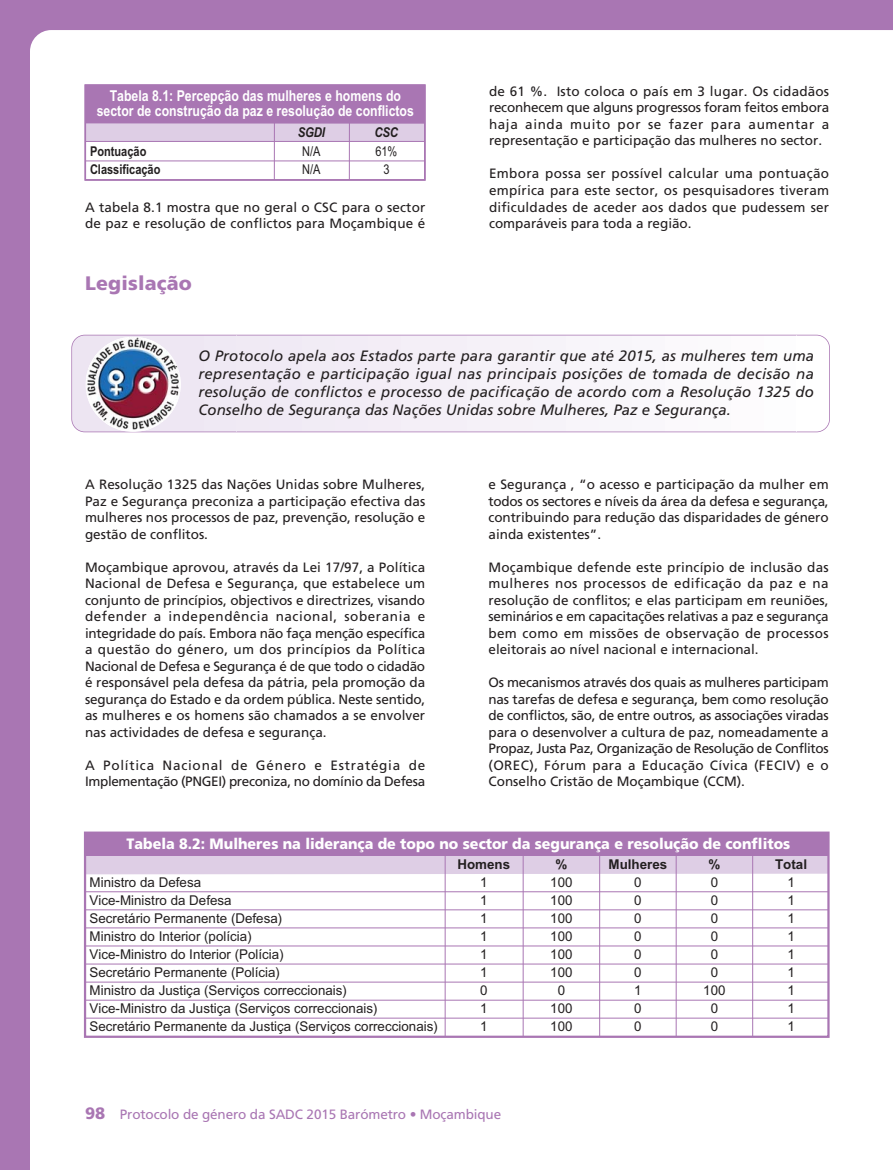
<style>
.page{position:relative;width:893px;height:1170px;background:#fff}
.page>*{position:absolute;margin:0;border:0;box-sizing:border-box;transform-origin:0 0}
.t1{font:900 19.5px "Frutiger LT Std";letter-spacing:.01em;color:#a976b3}
.t2{font:italic 15px/18px "Frutiger LT Std";color:#231f20;text-align:justify}
.t3{font:700 15px/15px "Arial Narrow";color:#fff;text-align:center}
.t4{font:900 15px "Frutiger LT Std";color:#fff;scale:.95 1}
.t5{font:13.5px/16.5px "Frutiger LT Std";color:#231f20;text-align:justify}
.t6{font:13.5px/18px "Arial Narrow";color:#231f20;text-align:justify;scale:1.21 1}
.t7{font:13.5px/16.5px "Frutiger LT Std";letter-spacing:-.025em;color:#231f20}
.t8{font:13.5px "Frutiger LT Std";letter-spacing:-.01em;color:#a976b3}
.t9{font:700 13.5px/18.8px "Arial Narrow";color:#231f20}
.t10{font:700 13.5px "Arial Narrow";color:#231f20;scale:1.21 1}
.t11{font:13.5px/18.8px "Arial Narrow";color:#231f20}
.t12{font:italic 700 13.5px "Arial Narrow";letter-spacing:-.02em;color:#231f20}
.s1{font-weight:900;font-size:16.5px}
</style>
<div class="page">
<div style="left:0;top:0;width:893px;height:1169px;background:#a976b3"></div>
<div style="left:30px;top:30px;width:863px;height:1139px;background:#fff"></div>
<div style="left:72px;top:335px;width:33px;height:96px;background:#ede5f2"></div>
<svg style="left:105px;top:335px;width:33px;height:96px"></svg>
<div style="left:138px;top:335px;width:33px;height:96px;background:#eee7f3"></div>
<div style="left:171px;top:335px;width:33px;height:96px;background:#eee7f3"></div>
<div style="left:204px;top:335px;width:32px;height:96px;background:#efe9f4"></div>
<div style="left:236px;top:335px;width:33px;height:96px;background:#f0eaf4"></div>
<div style="left:269px;top:335px;width:33px;height:96px;background:#f0eaf5"></div>
<div style="left:302px;top:335px;width:33px;height:96px;background:#f1ecf5"></div>
<div style="left:335px;top:335px;width:33px;height:96px;background:#f2ecf6"></div>
<div style="left:368px;top:335px;width:33px;height:96px;background:#f3edf6"></div>
<div style="left:401px;top:335px;width:33px;height:96px;background:#f4eff7"></div>
<div style="left:434px;top:335px;width:33px;height:96px;background:#f4eff7"></div>
<div style="left:467px;top:335px;width:33px;height:96px;background:#f5f1f8"></div>
<div style="left:500px;top:335px;width:33px;height:96px;background:#f6f2f8"></div>
<div style="left:533px;top:335px;width:33px;height:96px;background:#f6f3f9"></div>
<div style="left:566px;top:335px;width:33px;height:96px;background:#f8f5fa"></div>
<div style="left:599px;top:335px;width:33px;height:96px;background:#f8f6fa"></div>
<div style="left:632px;top:335px;width:33px;height:96px;background:#f9f7fb"></div>
<div style="left:665px;top:335px;width:33px;height:96px;background:#fbf9fc"></div>
<div style="left:698px;top:335px;width:33px;height:96px;background:#fbfafc"></div>
<div style="left:731px;top:335px;width:33px;height:96px;background:#fdfbfd"></div>
<div style="left:764px;top:335px;width:33px;height:96px;background:#fdfdfe"></div>
<div style="left:797px;top:335px;width:32px;height:96px;background:#fff"></div>
<hr style="left:829px;top:335px;width:1px;height:96px;background:#fff">
<svg style="left:87px;top:855px;width:740px;height:19px;background:#dbc9e2"></svg>
<div style="left:86px;top:832px;width:742px;height:23px;background:#a976b3"></div>
<div style="left:84px;top:831px;width:746px;height:206px;border:2px solid #a976b3"></div>
<hr style="left:85px;top:909px;width:744px;height:1px;background:#a976b3">
<hr style="left:86px;top:891px;width:743px;height:1px;background:#a976b3">
<hr style="left:85px;top:945px;width:743px;height:1px;background:#a976b3">
<hr style="left:86px;top:927px;width:743px;height:1px;background:#a976b3">
<hr style="left:86px;top:981px;width:743px;height:1px;background:#a976b3">
<hr style="left:86px;top:963px;width:743px;height:1px;background:#a976b3">
<hr style="left:86px;top:999px;width:743px;height:1px;background:#a976b3">
<hr style="left:752px;top:854px;width:1px;height:182px;background:#a976b3">
<hr style="left:676px;top:854px;width:1px;height:182px;background:#a976b3">
<hr style="left:599px;top:854px;width:1px;height:182px;background:#a976b3">
<hr style="left:523px;top:854px;width:1px;height:182px;background:#a976b3">
<hr style="left:445px;top:854px;width:1px;height:182px;background:#a976b3">
<hr style="left:86px;top:1017px;width:743px;height:1px;background:#a976b3">
<div style="left:85px;top:85px;width:340px;height:38px;background:#a976b3"></div>
<div style="left:85px;top:123px;width:340px;height:18px;background:#decee5"></div>
<hr style="left:85px;top:160px;width:340px;height:1px;background:#a976b3">
<hr style="left:85px;top:141px;width:340px;height:1px;background:#a976b3">
<div style="left:85px;top:84px;width:341px;height:97px;border:1px solid #a976b3"></div>
<hr style="left:349px;top:120px;width:1px;height:60px;background:#a976b3">
<hr style="left:274px;top:120px;width:1px;height:60px;background:#a976b3">
<div style="left:86px;top:337px;width:95px;height:94px;background:#fff;border-radius:50%"></div>
<img style="left:87px;top:338px;width:93px;height:93px;border-radius:50%">
<p class="t3" style="left:97px;top:90px;width:319px">Tabela 8.1: Percepção das mulheres e homens do sector de construção da paz e resolução de conflictos</p>
<p class="t9" style="left:90px;top:143px;width:72px">Pontuação<br>Classificação</p>
<p class="t12" style="left:298px;top:128px;width:29px">SGDI</p>
<p class="t12" style="left:375px;top:128px;width:25px">CSC</p>
<p class="t11" style="left:302px;top:143px;width:20px">N/A<br>N/A</p>
<p class="t11" style="left:375px;top:143px;width:24px;text-align:center">61%<br>3</p>
<p class="t5" style="left:85px;top:199px;width:342px">A tabela 8.1 mostra que no geral o CSC para o sector de paz e resolução de conflictos para Moçambique é</p>
<h1 class="t1" style="left:85px;top:275px;width:108px">Legislação</h1>
<p class="t5" style="left:489px;top:84px;width:342px">de 61 %. Isto coloca o país em 3 lugar. Os cidadãos reconhecem que alguns progressos foram feitos embora haja ainda muito por se fazer para aumentar a representação e participação das mulheres no sector.</p>
<p class="t5" style="left:489px;top:166px;width:342px">Embora possa ser possível calcular uma pontuação empírica para este sector, os pesquisadores tiveram dificuldades de aceder aos dados que pudessem ser comparáveis para toda a região.</p>
<p class="t2" style="left:198px;top:347px;width:617px">O Protocolo apela aos Estados parte para garantir que até 2015, as mulheres tem uma representação e participação igual nas principais posições de tomada de decisão na resolução de conflictos e processo de pacificação de acordo com a Resolução 1325 do Conselho de Segurança das Nações Unidas sobre Mulheres, Paz e Segurança.</p>
<p class="t5" style="left:85px;top:477px;width:342px">A Resolução 1325 das Nações Unidas sobre Mulheres, Paz e Segurança preconiza a participação efectiva das mulheres nos processos de paz, prevenção, resolução e gestão de conflitos.</p>
<p class="t5" style="left:85px;top:559px;width:342px">Moçambique aprovou, através da Lei 17/97, a Política Nacional de Defesa e Segurança, que estabelece um conjunto de princípios, objectivos e directrizes, visando defender a independência nacional, soberania e integridade do país. Embora não faça menção específica a questão do género, um dos princípios da Política Nacional de Defesa e Segurança é de que todo o cidadão é responsável pela defesa da pátria, pela promoção da segurança do Estado e da ordem pública. Neste sentido, as mulheres e os homens são chamados a se envolver nas actividades de defesa e segurança.</p>
<p class="t7" style="left:85px;top:757px;width:342px">A Política Nacional de Género e Estratégia de<br>Implementação (PNGEI) preconiza, no domínio da Defesa</p>
<p class="t5" style="left:488px;top:477px;width:342px">e Segurança , “o acesso e participação da mulher em todos os sectores e níveis da área da defesa e segurança, contribuindo para redução das disparidades de género ainda existentes”.</p>
<p class="t5" style="left:488px;top:559px;width:342px">Moçambique defende este princípio de inclusão das mulheres nos processos de edificação da paz e na resolução de conflitos; e elas participam em reuniões, seminários e em capacitações relativas a paz e segurança bem como em missões de observação de processos eleitorais ao nível nacional e internacional.</p>
<p class="t5" style="left:488px;top:675px;width:342px">Os mecanismos através dos quais as mulheres participam nas tarefas de defesa e segurança, bem como resolução de conflictos, são, de entre outros, as associações viradas para o desenvolver a cultura de paz, nomeadamente a Propaz, Justa Paz, Organização de Resolução de Conflitos (OREC), Fórum para a Educação Cívica (FECIV) e o Conselho Cristão de Moçambique (CCM).</p>
<p class="t4" style="left:127px;top:837px;width:700px">Tabela 8.2: Mulheres na liderança de topo no sector da segurança e resolução de conflitos</p>
<p class="t6" style="left:90px;top:874px;width:289px;text-align:left">Ministro da Defesa<br>Vice-Ministro da Defesa<br>Secretário Permanente (Defesa)<br>Ministro do Interior (polícia)<br>Vice-Ministro do Interior (Polícia)<br>Secretário Permanente (Polícia)<br>Ministro da Justiça (Serviços correccionais)<br>Vice-Ministro da Justiça (Serviços correccionais)<br>Secretário Permanente da Justiça (Serviços correccionais)</p>
<p class="t10" style="left:555px;top:859px;width:11px">%</p>
<p class="t6" style="left:550px;top:874px;width:20px;text-align:center">100<br>100<br>100<br>100<br>100<br>100<br>0<br>100<br>100</p>
<p class="t10" style="left:708px;top:859px;width:11px">%</p>
<p class="t6" style="left:703px;top:874px;width:20px;text-align:center">0<br>0<br>0<br>0<br>0<br>0<br>100<br>0<br>0</p>
<p class="t10" style="left:457px;top:859px;width:45px">Homens</p>
<p class="t6" style="left:480px;top:874px;width:8px">1<br>1<br>1<br>1<br>1<br>1<br>0<br>1<br>1</p>
<p class="t10" style="left:608px;top:859px;width:50px">Mulheres</p>
<p class="t6" style="left:634px;top:874px;width:8px">0<br>0<br>0<br>0<br>0<br>0<br>1<br>0<br>0</p>
<p class="t10" style="left:775px;top:859px;width:28px">Total</p>
<p class="t6" style="left:787px;top:874px;width:8px">1<br>1<br>1<br>1<br>1<br>1<br>1<br>1<br>1</p>
<p class="t8" style="left:85px;top:1108px;width:418px"><span class="s1">98</span> Protocolo de género da SADC 2015 Barómetro • Moçambique</p>
</div>
